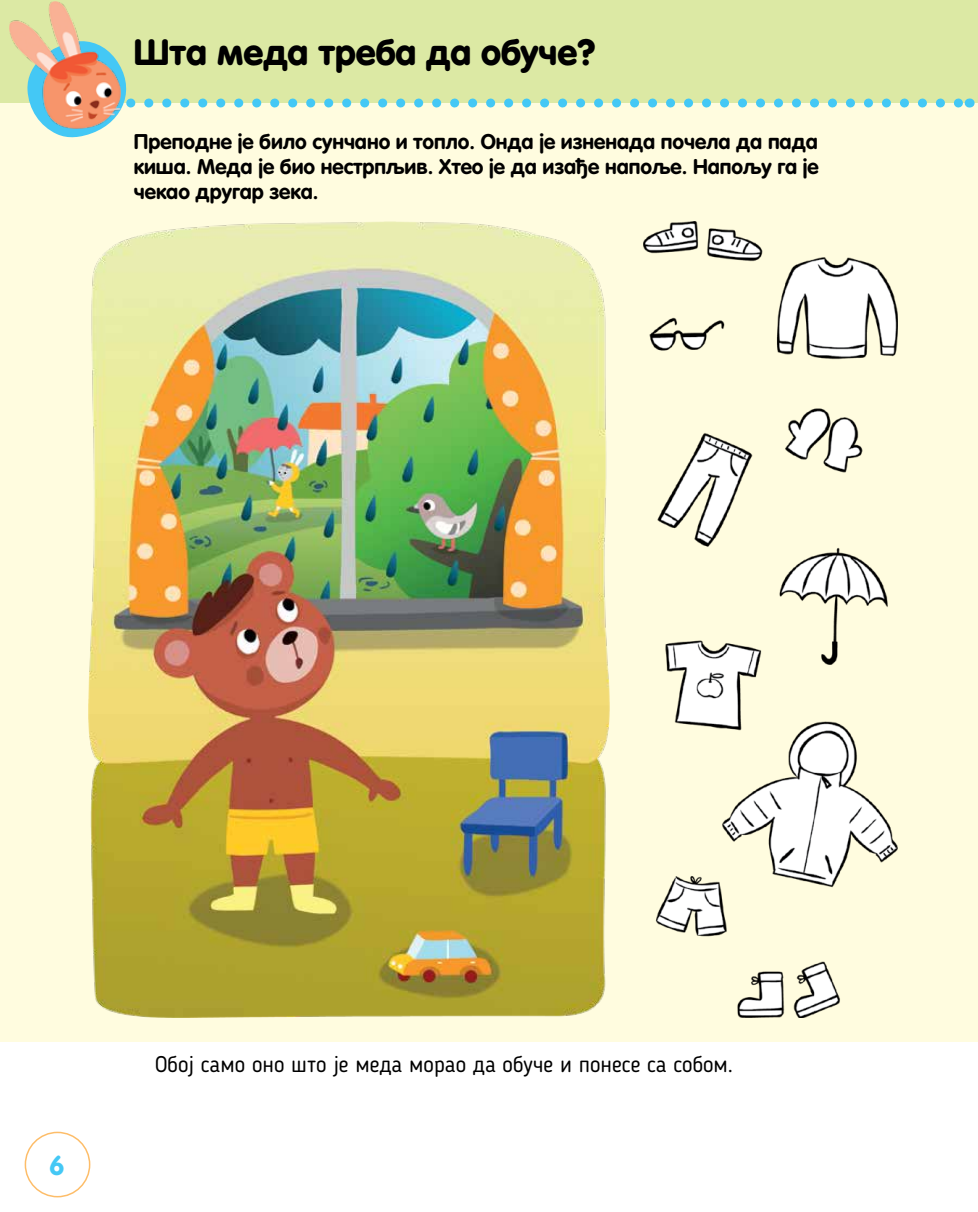
<style>
.page{position:relative;width:978px;height:1212px;background:#fff}
.page>*{position:absolute;margin:0;border:0;box-sizing:border-box;transform-origin:0 0}
.t1{font:900 36px "VAG Rounded LTCYR";color:#000}
.t2{font:700 27px "VAG Rounded LTCYR";color:#44c8f5}
.t3{font:22.5px "Blogger Sans KC";color:#000}
.t4{font:700 21px/25.2px "VAG Rounded LTCYR";color:#000;text-align:justify}
</style>
<div class="page">
<div style="left:0;top:0;width:978px;height:115px;background:#dce9a4"></div>
<div style="left:0;top:103px;width:978px;height:939px;background:#fffcdf"></div>
<svg style="left:50px;top:66px;width:910px;height:72px"></svg>
<img style="left:10px;top:2px;width:110px;height:128px">
<div style="left:25px;top:1132px;width:65px;height:65px;border:2px solid #fdbd69;border-radius:50%"></div>
<img style="left:89px;top:221px;width:520px;height:796px">
<img style="left:644px;top:221px;width:253px;height:796px">
<h1 class="t1" style="left:134px;top:29px;width:463px">Шта меда треба да обуче?</h1>
<p class="t4" style="left:134px;top:129px;width:686px">Преподне је било сунчано и топло. Онда је изненада почела да пада киша. Меда је био нестрпљив. Хтео је да изађе напоље. Напољу га је чекао другар зека.</p>
<p class="t2" style="left:49px;top:1148px;width:17px">6</p>
<p class="t3" style="left:155px;top:1051px;width:579px">Обој само оно што је меда морао да обуче и понесе са собом.</p>
</div>
